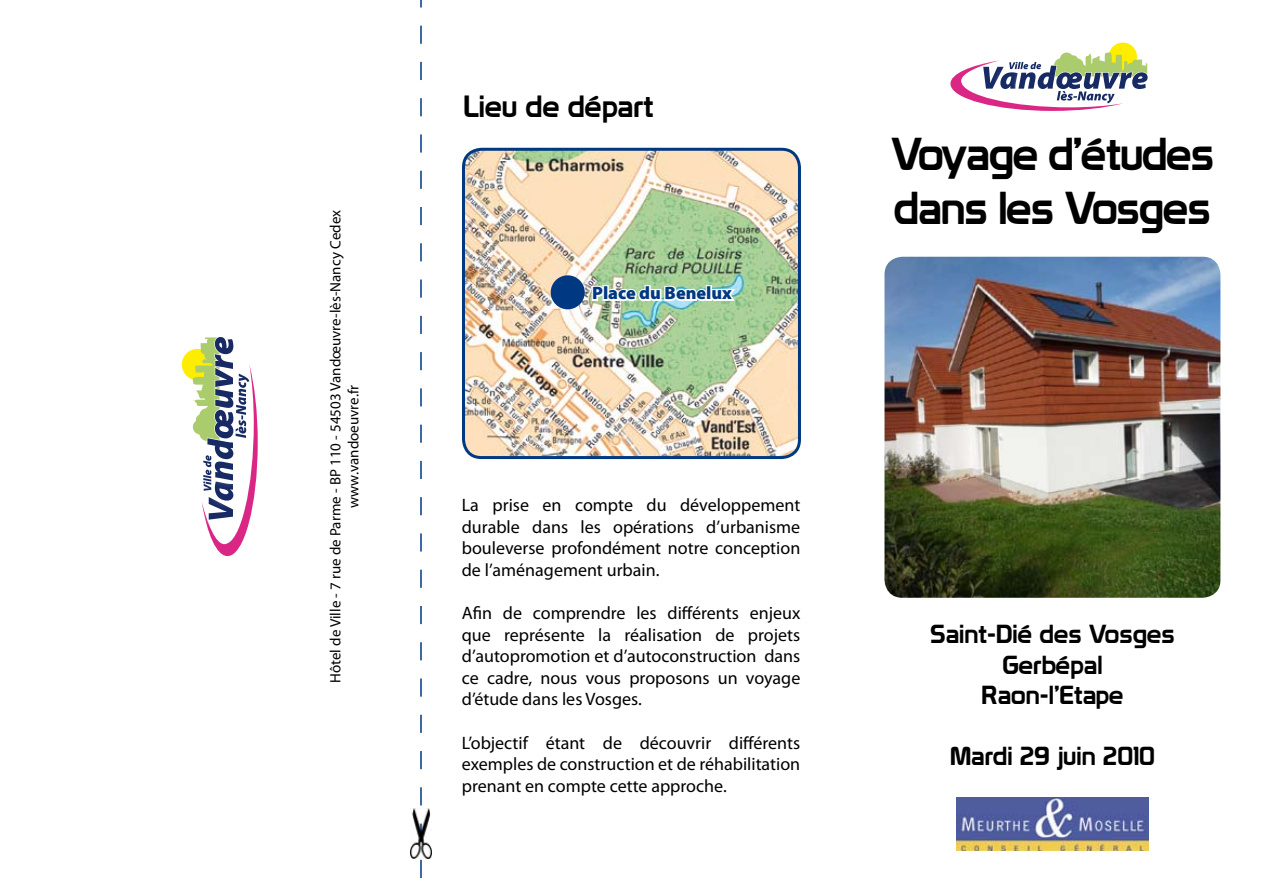
<style>
.page{position:relative;width:1263px;height:893px;background:#fff}
.page>*{position:absolute;margin:0;border:0;box-sizing:border-box;transform-origin:0 0}
.t1{font:45px/54px "Prototype";letter-spacing:-.025em;color:#000}
.t2{font:30px "Prototype";color:#000}
.t3{font:25.5px/30.6px "Prototype";color:#000;text-align:center}
.t4{font:18px/21.6px "Myriad Pro";color:#000;text-align:justify}
.t5{font:900 18px "Myriad Pro";color:#003882}
.t6{font:15px/18px "Myriad Pro";color:#000;text-align:center}
</style>
<div class="page">
<div style="left:1109px;top:43px;width:28px;height:28px;background:#ffed00;border-radius:50%"></div>
<svg style="left:950px;top:52px;width:197px;height:59px"></svg>
<div style="left:182px;top:349px;width:31px;height:31px;background:#ffed00;border-radius:50%"></div>
<svg style="left:193px;top:337px;width:65px;height:219px"></svg>
<img style="left:884px;top:257px;width:336px;height:341px">
<img style="left:463px;top:149px;width:336px;height:309px">
<div style="left:462px;top:148px;width:339px;height:311px;border:3px solid #003882;border-radius:18px"></div>
<div style="left:551px;top:275px;width:34px;height:34px;background:#003882;border-radius:50%"></div>
<img style="left:590px;top:240px;width:148px;height:100px">
<svg style="left:420px;top:0;width:2px;height:878px"></svg>
<img style="left:410px;top:808px;width:22px;height:51px">
<img style="left:957px;top:797px;width:191px;height:53px">
<p class="t6" style="left:326px;top:683px;width:474px;rotate:-90deg">Hôtel de Ville - 7 rue de Parme - BP 110 - 54503 Vandœuvre-lès-Nancy Cedex www.vandoeuvre.fr</p>
<h2 class="t2" style="left:463px;top:89px;width:192px">Lieu de départ</h2>
<p class="t5" style="left:592px;top:281px;width:141px">Place du Benelux</p>
<p class="t4" style="left:462px;top:494px;width:340px">La prise en compte du développement durable dans les opérations d’urbanisme bouleverse profondément notre conception de l’aménagement urbain.</p>
<p class="t4" style="left:462px;top:602px;width:340px">Afin de comprendre les différents enjeux que représente la réalisation de projets d’autopromotion et d’autoconstruction dans ce cadre, nous vous proposons un voyage d’étude dans les Vosges.</p>
<p class="t4" style="left:462px;top:731px;width:340px">L’objectif étant de découvrir différents exemples de construction et de réhabilitation prenant en compte cette approche.</p>
<h1 class="t1" style="left:891px;top:126px;width:325px">Voyage d’études dans les Vosges</h1>
<h3 class="t3" style="left:930px;top:618px;width:246px">Saint-Dié des Vosges<br>Gerbépal<br>Raon-l’Etape</h3>
<h3 class="t3" style="left:950px;top:741px;width:206px">Mardi 29 juin 2010</h3>
</div>
